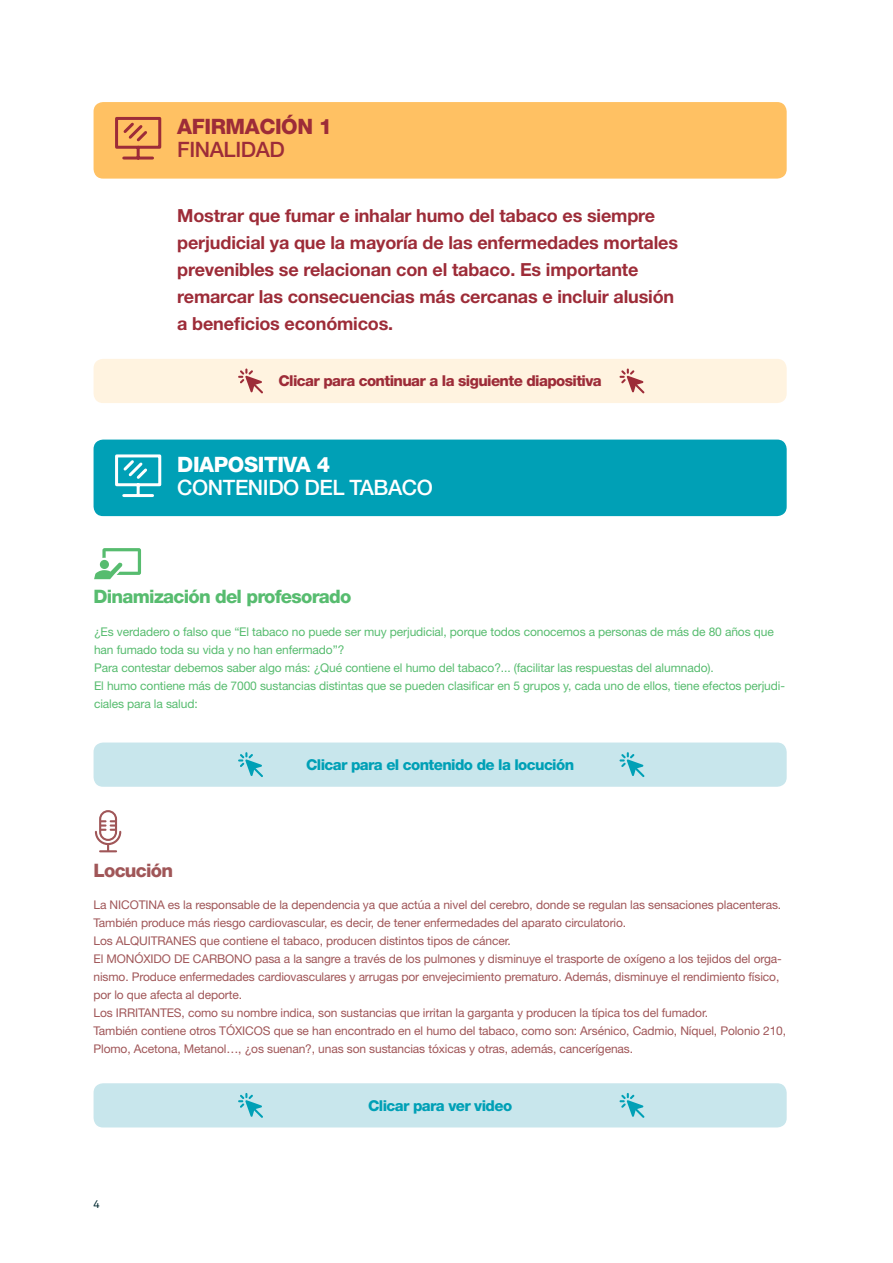
<style>
.page{position:relative;width:893px;height:1263px;background:#fff}
.page>*{position:absolute;margin:0;border:0;box-sizing:border-box;transform-origin:0 0}
.t1{font:500 21.3px "Helvetica Neue LT Std";letter-spacing:-.02em;color:#fff}
.t2{font:800 21.3px "Helvetica Neue LT Std";letter-spacing:-.02em;color:#fff}
.t3{font:800 21.3px "Helvetica Neue LT Std";letter-spacing:-.02em;color:#9d2c38}
.t4{font:500 21.3px "Helvetica Neue LT Std";letter-spacing:-.02em;color:#9d2c38}
.t5{font:800 18.6px "Helvetica Neue LT Std";letter-spacing:-.04em;color:#57bc6f}
.t6{font:800 18.6px "Helvetica Neue LT Std";letter-spacing:-.04em;color:#a05658}
.t7{font:700 18px/27px "Helvetica Neue LT Std";letter-spacing:-.01em;color:#9d2c38}
.t8{font:800 15px "Helvetica Neue LT Std";letter-spacing:-.04em;color:#00a0b6}
.t9{font:800 15px "Helvetica Neue LT Std";letter-spacing:-.04em;color:#9d2c38}
.t10{font:12px/18px "Helvetica Neue LT Std";letter-spacing:-.01em;color:#a05658}
.t11{font:12px/18px "Helvetica Neue LT Std";letter-spacing:-.01em;color:#57bc6f}
.t12{font:11.1px "Akkurat";color:#002930}
</style>
<div class="page">
<svg style="left:94px;top:548px;width:47px;height:31px"></svg>
<svg style="left:95px;top:810px;width:26px;height:42px"></svg>
<div style="left:94px;top:102px;width:693px;height:77px;background:#ffc163;border-radius:10px"></div>
<div style="left:94px;top:440px;width:693px;height:76px;background:#00a0b6;border-radius:10px"></div>
<svg style="left:115px;top:117px;width:47px;height:43px"></svg>
<svg style="left:115px;top:454px;width:47px;height:44px"></svg>
<div style="left:94px;top:359px;width:693px;height:44px;background:#fff3e0;border-radius:10px"></div>
<svg style="left:238px;top:368px;width:25px;height:25px"></svg>
<svg style="left:619px;top:368px;width:25px;height:25px"></svg>
<div style="left:94px;top:742px;width:693px;height:45px;background:#c8e6ec;border-radius:10px"></div>
<svg style="left:238px;top:752px;width:25px;height:25px"></svg>
<svg style="left:619px;top:752px;width:25px;height:25px"></svg>
<div style="left:94px;top:1083px;width:693px;height:44px;background:#c8e6ec;border-radius:10px"></div>
<svg style="left:238px;top:1093px;width:25px;height:25px"></svg>
<svg style="left:619px;top:1093px;width:25px;height:25px"></svg>
<h1 class="t3" style="left:177px;top:114px;width:157px">AFIRMACIÓN 1</h1>
<h1 class="t4" style="left:177px;top:137px;width:109px">FINALIDAD</h1>
<p class="t7" style="left:177px;top:201px;width:502px">Mostrar que fumar e inhalar humo del tabaco es siempre perjudicial ya que la mayoría de las enfermedades mortales prevenibles se relacionan con el tabaco. Es importante remarcar las consecuencias más cercanas e incluir alusión a beneficios económicos.</p>
<p class="t9" style="left:278px;top:372px;width:325px">Clicar para continuar a la siguiente diapositiva</p>
<h1 class="t2" style="left:177px;top:451px;width:154px">DIAPOSITIVA 4</h1>
<h1 class="t1" style="left:177px;top:474px;width:257px">CONTENIDO DEL TABACO</h1>
<h2 class="t5" style="left:94px;top:586px;width:259px">Dinamización del profesorado</h2>
<p class="t11" style="left:94px;top:622px;width:692px">¿Es verdadero o falso que “El tabaco no puede ser muy perjudicial, porque todos conocemos a personas de más de 80 años que han fumado toda su vida y no han enfermado”?<br>Para contestar debemos saber algo más: ¿Qué contiene el humo del tabaco?... (facilitar las respuestas del alumnado).<br>El humo contiene más de 7000 sustancias distintas que se pueden clasificar en 5 grupos y, cada uno de ellos, tiene efectos perjudi&shy;ciales para la salud:</p>
<h2 class="t6" style="left:94px;top:859px;width:81px">Locución</h2>
<p class="t8" style="left:306px;top:756px;width:270px">Clicar para el contenido de la locución</p>
<p class="t10" style="left:94px;top:896px;width:694px">La NICOTINA es la responsable de la dependencia ya que actúa a nivel del cerebro, donde se regulan las sensaciones placenteras.<br>También produce más riesgo cardiovascular, es decir, de tener enfermedades del aparato circulatorio.<br>Los ALQUITRANES que contiene el tabaco, producen distintos tipos de cáncer.<br>El MONÓXIDO DE CARBONO pasa a la sangre a través de los pulmones y disminuye el trasporte de oxígeno a los tejidos del orga&shy;nismo. Produce enfermedades cardiovasculares y arrugas por envejecimiento prematuro. Además, disminuye el rendimiento físico, por lo que afecta al deporte.<br>Los IRRITANTES, como su nombre indica, son sustancias que irritan la garganta y producen la típica tos del fumador.<br>También contiene otros TÓXICOS que se han encontrado en el humo del tabaco, como son: Arsénico, Cadmio, Níquel, Polonio 210, Plomo, Acetona, Metanol…, ¿os suenan?, unas son sustancias tóxicas y otras, además, cancerígenas.</p>
<p class="t12" style="left:94px;top:1197px;width:8px">4</p>
<p class="t8" style="left:368px;top:1096px;width:146px">Clicar para ver video</p>
</div>
